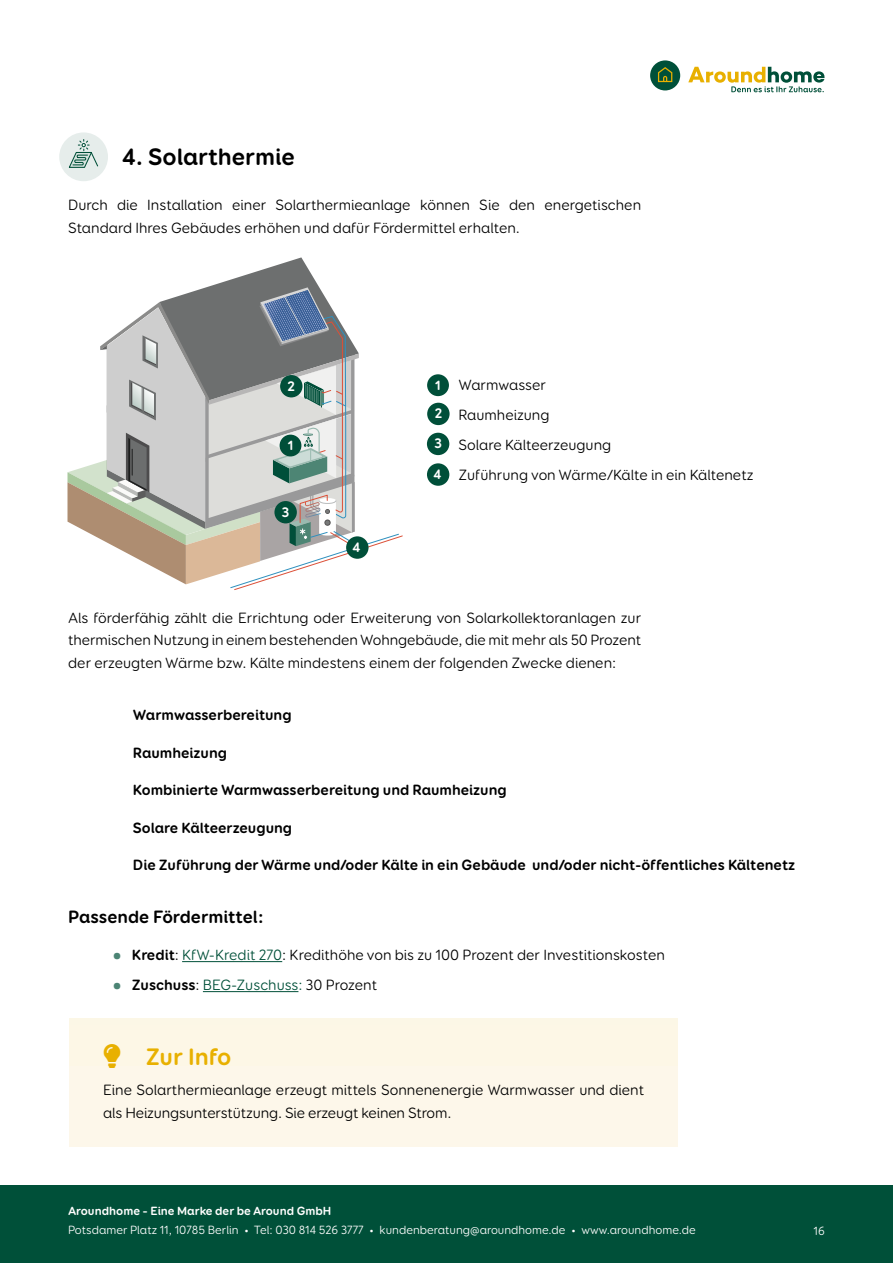
<style>
.page{position:relative;width:893px;height:1263px;background:#fff}
.page>*{position:absolute;margin:0;border:0;box-sizing:border-box;transform-origin:0 0}
.t1{font:700 24px "Booster Next FY";color:#000}
.t2{font:700 24px "Booster Next FY";color:#e8b000}
.t3{font:700 18px "Booster Next FY";color:#000}
.t4{font:15px/22.5px "Booster Next FY";color:#000}
.t5{font:700 15px "Booster Next FY";color:#000}
.t6{font:15px "Booster Next FY";color:#005039}
.t7{font:700 13.95px "Booster Next FY";color:#fff}
.t8{font:700 13.65px "Booster Next FY";color:#fff}
.t9{font:12px "Booster Next FY";color:#fff}
.t10{font:700 12px "Booster Next FY";color:#fff}
.s1{font-weight:700;font-size:24px;color:#4c8474}
.s2{font-weight:700}
.s3{color:#005039}
.s4{font-weight:700;color:#000}
.s5{color:#000}
</style>
<div class="page">
<div style="left:0;top:1185px;width:893px;height:78px;background:#005039"></div>
<div style="left:650px;top:60px;width:30px;height:30px;background:#005039;border-radius:50%"></div>
<svg style="left:658px;top:67px;width:14px;height:15px"></svg>
<svg style="left:688px;top:67px;width:136px;height:25px"></svg>
<div style="left:70px;top:1019px;width:608px;height:19px;background:#fcf7e6"></div>
<hr style="left:182px;top:961px;width:100px;height:1px;background:#005039">
<hr style="left:203px;top:991px;width:95px;height:1px;background:#005039">
<div style="left:69px;top:1026px;width:609px;height:58px;background:#fdf7e6"></div>
<div style="left:69px;top:1067px;width:609px;height:80px;background:#fdf7ea"></div>
<svg style="left:67px;top:257px;width:336px;height:333px"></svg>
<div style="left:59px;top:132px;width:49px;height:49px;background:#e6edeb;border-radius:50%"></div>
<svg style="left:68px;top:139px;width:30px;height:29px"></svg>
<div style="left:427px;top:374px;width:22px;height:22px;background:#004f39;border-radius:50%"></div>
<div style="left:280px;top:435px;width:21px;height:21px;background:#004f39;border-radius:50%"></div>
<div style="left:427px;top:403px;width:23px;height:22px;background:#004f39;border-radius:50%"></div>
<div style="left:280px;top:375px;width:22px;height:22px;background:#004f39;border-radius:50%"></div>
<div style="left:427px;top:433px;width:22px;height:22px;background:#004f39;border-radius:50%"></div>
<div style="left:274px;top:501px;width:23px;height:22px;background:#004f39;border-radius:50%"></div>
<div style="left:427px;top:463px;width:22px;height:23px;background:#004f39;border-radius:50%"></div>
<div style="left:346px;top:536px;width:23px;height:23px;background:#004f39;border-radius:50%"></div>
<h1 class="t1" style="left:122px;top:142px;width:174px">4. Solarthermie</h1>
<p class="t4" style="left:68px;top:194px;width:575px">Durch die Installation einer Solarthermieanlage können Sie den energetischen<br>Standard Ihres Gebäudes erhöhen und dafür Fördermittel erhalten.</p>
<p class="t7" style="left:288px;top:377px;width:9px">2</p>
<p class="t8" style="left:288px;top:436px;width:7px">1</p>
<p class="t7" style="left:282px;top:503px;width:9px">3</p>
<p class="t7" style="left:353px;top:538px;width:9px">4</p>
<p class="t8" style="left:435px;top:376px;width:7px">1</p>
<p class="t7" style="left:435px;top:405px;width:9px">2</p>
<p class="t7" style="left:434px;top:435px;width:9px">3</p>
<p class="t7" style="left:433px;top:465px;width:9px">4</p>
<p class="t4" style="left:458px;top:370px;width:297px;line-height:30px">Warmwasser<br>Raumheizung<br>Solare Kälteerzeugung<br>Zuführung von Wärme/Kälte in ein Kältenetz</p>
<p class="t4" style="left:68px;top:606px;width:575px;text-align:justify">Als förderfähig zählt die Errichtung oder Erweiterung von Solarkollektoranlagen zur thermischen Nutzung in einem bestehenden Wohngebäude, die mit mehr als 50 Prozent der erzeugten Wärme bzw. Kälte mindestens einem der folgenden Zwecke dienen:</p>
<p class="t5" style="left:133px;top:705px;width:160px">Warmwasserbereitung</p>
<p class="t5" style="left:133px;top:743px;width:96px">Raumheizung</p>
<p class="t5" style="left:133px;top:780px;width:375px">Kombinierte Warmwasserbereitung und Raumheizung</p>
<p class="t5" style="left:133px;top:818px;width:161px">Solare Kälteerzeugung</p>
<p class="t5" style="left:133px;top:855px;width:664px">Die Zuführung der Wärme und/oder Kälte in ein Gebäude und/oder nicht-öffentliches Kältenetz</p>
<p class="t3" style="left:68px;top:905px;width:197px">Passende Fördermittel:</p>
<p class="t4" style="left:111px;top:944px;width:556px"><span class="s1">•</span> <span class="s2">Kredit</span>: <span class="s3">KfW-Kredit 270</span>: Kredithöhe von bis zu 100 Prozent der Investitionskosten</p>
<p class="t6" style="left:111px;top:976px;width:268px"><span class="s1">•</span> <span class="s4">Zuschuss</span><span class="s5">:</span> BEG-Zuschuss: <span class="s5">30 Prozent</span></p>
<h1 class="t2" style="left:146px;top:1042px;width:87px">Zur Info</h1>
<p class="t4" style="left:103px;top:1079px;width:542px">Eine Solarthermieanlage erzeugt mittels Sonnenenergie Warmwasser und dient als Heizungsunterstützung. Sie erzeugt keinen Strom.</p>
<p class="t10" style="left:68px;top:1203px;width:265px">Aroundhome – Eine Marke der be Around GmbH</p>
<p class="t9" style="left:68px;top:1223px;width:629px">Potsdamer Platz 11, 10785 Berlin • Tel: 030 814 526 3777 • kundenberatung@aroundhome.de • www.aroundhome.de</p>
<p class="t9" style="left:814px;top:1223px;width:13px">16</p>
</div>
